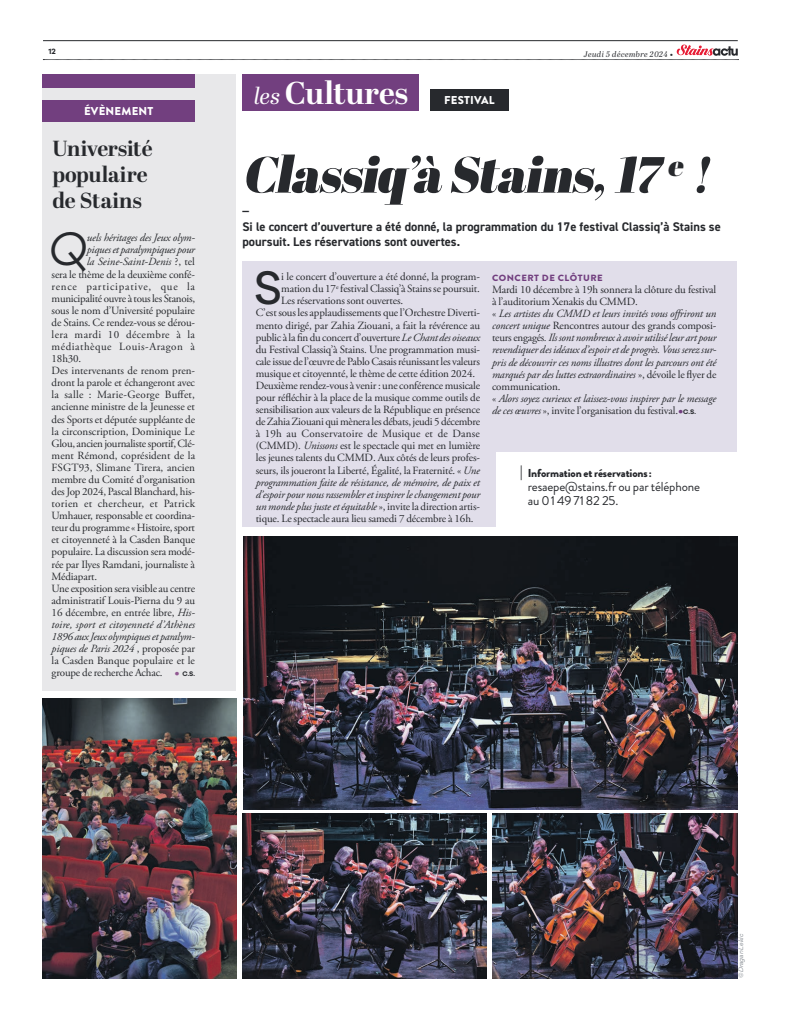
<style>
.page{position:relative;width:794px;height:1021px;background:#fff}
.page>*{position:absolute;margin:0;border:0;box-sizing:border-box;transform-origin:0 0}
.t1{font:italic 900 50.7px "Abril Display";color:#27292d}
.t2{font:500 42.8px "Galano Classic Alt";color:#27292d}
.t3{font:italic 42.8px "Galano Classic Alt";color:#27292d}
.t4{font:700 31.6px "Abril Display";letter-spacing:-.005em;color:#fff}
.t5{font:700 21.8px/26.1px "Abril Display";letter-spacing:-.005em;color:#27292d}
.t6{font:13px/14px "Brandon Grotesque";letter-spacing:-.01em;color:#27292d}
.t7{font:700 12.5px/20.7px "DIN2014";color:#27292d}
.t8{font:900 11.5px "Brandon Grotesque";letter-spacing:-.01em;color:#27292d}
.t9{font:900 11.4px "Brandon Grotesque";letter-spacing:.02em;color:#fff}
.t10{font:11px "Adobe Garamond Pro";letter-spacing:-.01em;color:#27292d}
.t11{font:italic 11px/12.1px "Adobe Garamond Pro";letter-spacing:-.015em;color:#27292d}
.t12{font:11px "Adobe Garamond Pro";letter-spacing:.025em;color:#27292d}
.t13{font:11px "Adobe Garamond Pro";letter-spacing:.015em;color:#27292d}
.t14{font:italic 11px "Adobe Garamond Pro";letter-spacing:.005em;color:#27292d}
.t15{font:11px "Adobe Garamond Pro";letter-spacing:.065em;color:#27292d}
.t16{font:11px "Adobe Garamond Pro";letter-spacing:.045em;color:#27292d}
.t17{font:11px "Adobe Garamond Pro";letter-spacing:.035em;color:#27292d}
.t18{font:900 9px "Brandon Grotesque";letter-spacing:.05em;color:#723f7f;scale:1.05 1}
.t19{font:italic 8px "Abril Display";letter-spacing:.05em;color:#27292d}
.t20{font:700 7px "Galano Classic Alt";color:#27292d}
.t21{font:italic 6px "Galano Classic Alt";letter-spacing:-.015em;color:#7f858c}
.s1{font-style:normal}
.s2{font-style:italic}
.s3{font-size:13px;color:#915892}
.s4{font-family:"Galano Classic Alt";font-weight:700;font-size:6px}
.s5{font-weight:400;font-style:italic;font-size:23px}
.s6{font-weight:900;font-style:normal}
.s7{font-style:normal;font-size:13px;color:#723f7f}
.s8{font-family:"Galano Classic Alt";font-weight:700;font-style:normal;font-size:6px}
.s9{font-size:14px}
</style>
<div class="page">
<div style="left:242px;top:261px;width:495px;height:265px;background:#e1deea"></div>
<div style="left:43px;top:74px;width:193px;height:616px;background:#e8e8ea"></div>
<div style="left:496px;top:452px;width:242px;height:74px;background:#fff"></div>
<img style="left:243px;top:536px;width:495px;height:273px">
<div style="left:430px;top:89px;width:79px;height:21px;background:#27292d"></div>
<div style="left:242px;top:74px;width:176px;height:36px;background:#723f7f"></div>
<div style="left:43px;top:100px;width:152px;height:21px;background:#723f7f"></div>
<div style="left:43px;top:74px;width:152px;height:13px;background:#723f7f"></div>
<img style="left:43px;top:698px;width:193px;height:280px">
<img style="left:493px;top:814px;width:244px;height:164px">
<img style="left:242px;top:813px;width:245px;height:165px">
<hr style="left:43px;top:40px;width:695px;height:1px;background:#27292d">
<svg style="left:43px;top:45px;width:695px;height:15px"></svg>
<p class="t20" style="left:48px;top:46px;width:9px">12</p>
<p class="t9" style="left:84px;top:102px;width:71px">ÉVÈNEMENT</p>
<h3 class="t5" style="left:52px;top:136px;width:102px">Université populaire de Stains</h3>
<h2 class="t3" style="left:48px;top:222px;width:41px">Q</h2>
<p class="t11" style="left:87px;top:232px;width:110px">uels héritages des Jeux olym-</p>
<p class="t11" style="left:87px;top:244px;width:110px">piques et paralympiques pour</p>
<p class="t11" style="left:87px;top:256px;width:110px">la Seine-Saint-Denis <span class="s1">?, tel</span></p>
<p class="t10" style="left:52px;top:267px;width:145px">sera le thème de la deuxième confé-</p>
<p class="t15" style="left:52px;top:279px;width:145px">rence participative, que la</p>
<p class="t10" style="left:52px;top:291px;width:145px">municipalité ouvre à tous les Stanois,</p>
<p class="t10" style="left:52px;top:304px;width:145px">sous le nom d’Université populaire</p>
<p class="t10" style="left:52px;top:316px;width:145px">de Stains. Ce rendez-vous se dérou-</p>
<p class="t17" style="left:52px;top:328px;width:145px">lera mardi 10 décembre à la</p>
<p class="t16" style="left:52px;top:340px;width:145px">médiathèque Louis-Aragon à</p>
<p class="t10" style="left:52px;top:352px;width:31px">18h30.</p>
<p class="t10" style="left:52px;top:364px;width:145px">Des intervenants de renom pren-</p>
<p class="t10" style="left:52px;top:376px;width:145px">dront la parole et échangeront avec</p>
<p class="t12" style="left:52px;top:388px;width:145px">la salle : Marie-George Buffet,</p>
<p class="t10" style="left:52px;top:400px;width:145px">ancienne ministre de la Jeunesse et</p>
<p class="t10" style="left:52px;top:412px;width:145px">des Sports et députée suppléante de</p>
<p class="t10" style="left:52px;top:424px;width:145px">la circonscription, Dominique Le</p>
<p class="t10" style="left:52px;top:436px;width:145px">Glou, ancien journaliste sportif, Clé-</p>
<p class="t10" style="left:52px;top:448px;width:145px">ment Rémond, coprésident de la</p>
<p class="t10" style="left:52px;top:461px;width:145px">FSGT93, Slimane Tirera, ancien</p>
<p class="t10" style="left:52px;top:473px;width:145px">membre du Comité d’organisation</p>
<p class="t10" style="left:52px;top:485px;width:145px">des Jop 2024, Pascal Blanchard, his-</p>
<p class="t12" style="left:52px;top:497px;width:145px">torien et chercheur, et Patrick</p>
<p class="t10" style="left:52px;top:509px;width:145px">Umhauer, responsable et coordina-</p>
<p class="t10" style="left:52px;top:521px;width:145px">teur du programme « Histoire, sport</p>
<p class="t10" style="left:52px;top:533px;width:145px">et citoyenneté à la Casden Banque</p>
<p class="t10" style="left:52px;top:545px;width:145px">populaire. La discussion sera modé-</p>
<p class="t10" style="left:52px;top:557px;width:145px">rée par Ilyes Ramdani, journaliste à</p>
<p class="t10" style="left:52px;top:569px;width:47px">Médiapart.</p>
<p class="t10" style="left:52px;top:581px;width:145px">Une exposition sera visible au centre</p>
<p class="t10" style="left:52px;top:593px;width:145px">administratif Louis-Pierna du 9 au</p>
<p class="t10" style="left:52px;top:605px;width:145px">16 décembre, en entrée libre, <span class="s2">His-</span></p>
<p class="t14" style="left:52px;top:618px;width:145px">toire, sport et citoyenneté d’Athènes</p>
<p class="t11" style="left:52px;top:631px;width:145px">1896 aux Jeux olympiques et paralym-</p>
<p class="t11" style="left:52px;top:643px;width:145px">piques de Paris 2024 <span class="s1">, proposée par</span></p>
<p class="t10" style="left:52px;top:654px;width:145px">la Casden Banque populaire et le</p>
<p class="t10" style="left:52px;top:666px;width:145px">groupe de recherche Achac. <span class="s3">•</span> <span class="s4">C.S.</span></p>
<h3 class="t4" style="left:254px;top:71px;width:156px"><span class="s5">les</span> Cultures</h3>
<p class="t9" style="left:444px;top:92px;width:52px">FESTIVAL</p>
<p class="t19" style="left:583px;top:49px;width:91px">Jeudi 5 décembre 2024 <span class="s6">•</span></p>
<h1 class="t1" style="left:242px;top:139px;width:482px">Classiq’à Stains,17 <sup>e</sup> !</h1>
<p class="t7" style="left:242px;top:195px;width:480px">_<br>Si le concert d’ouverture a été donné, la programmation du 17e festival Classiq’à Stains se</p>
<p class="t7" style="left:242px;top:231px;width:219px">poursuit. Les réservations sont ouvertes.</p>
<h2 class="t2" style="left:254px;top:260px;width:30px">S</h2>
<p class="t10" style="left:281px;top:270px;width:200px">i le concert d’ouverture a été donné, la program-</p>
<p class="t18" style="left:492px;top:271px;width:107px">CONCERT DE CLÔTURE</p>
<p class="t11" style="left:492px;top:284px;width:226px"><span class="s1">Mardi 10 décembre à 19h sonnera la clôture du festival à l’auditorium Xenakis du CMMD.<br>«</span> Les artistes du CMMD et leurs invités vous offriront un concert unique <span class="s1">Rencontres autour des grands composi&shy;teurs engagés</span>. Ils sont nombreux à avoir utilisé leur art pour revendiquer des idéaux d’espoir et de progrès. Vous serez sur&shy;pris de découvrir ces noms illustres dont les parcours ont été marqués par des luttes extraordinaires <span class="s1">», dévoile le flyer de communication.<br>«</span> Alors soyez curieux et laissez-vous inspirer par le message de ces œuvres <span class="s1">», invite l’organisation du festival.</span><span class="s7">•</span><span class="s8">C.S.</span></p>
<p class="t10" style="left:281px;top:282px;width:200px">mation du 17<sup>e</sup> festival Classiq’à Stains se poursuit.</p>
<p class="t10" style="left:281px;top:294px;width:123px">Les réservations sont ouvertes.</p>
<p class="t10" style="left:256px;top:306px;width:226px">C’est sous les applaudissements que l’Orchestre Diverti-</p>
<p class="t10" style="left:256px;top:318px;width:226px">mento dirigé, par Zahia Ziouani, a fait la révérence au</p>
<p class="t10" style="left:256px;top:330px;width:226px">public à la fin du concert d’ouverture <span class="s2">Le Chant des oiseaux</span></p>
<p class="t10" style="left:256px;top:342px;width:226px">du Festival Classiq’à Stains. Une programmation musi-</p>
<p class="t10" style="left:256px;top:355px;width:226px">cale issue de l’œuvre de Pablo Casais réunissant les valeurs</p>
<p class="t10" style="left:256px;top:367px;width:221px">musique et citoyennté, le thème de cette édition 2024.</p>
<p class="t10" style="left:256px;top:379px;width:226px">Deuxième rendez-vous à venir : une conférence musicale</p>
<p class="t10" style="left:256px;top:391px;width:226px">pour réfléchir à la place de la musique comme outils de</p>
<p class="t10" style="left:256px;top:403px;width:226px">sensibilisation aux valeurs de la République en présence</p>
<p class="t10" style="left:256px;top:415px;width:226px">de Zahia Ziouani qui mènera les débats, jeudi 5 décembre</p>
<p class="t13" style="left:256px;top:427px;width:226px">à 19h au Conservatoire de Musique et de Danse</p>
<p class="t10" style="left:256px;top:439px;width:226px">(CMMD). <span class="s2">Unissons</span> est le spectacle qui met en lumière</p>
<p class="t10" style="left:256px;top:451px;width:226px">les jeunes talents du CMMD. Aux côtés de leurs profes-</p>
<p class="t10" style="left:256px;top:463px;width:226px">seurs, ils joueront la Liberté, Égalité, la Fraternité. « <span class="s2">Une</span></p>
<p class="t11" style="left:256px;top:476px;width:226px">programmation faite de résistance, de mémoire, de paix et</p>
<p class="t11" style="left:256px;top:488px;width:226px">d’espoir pour nous rassembler et inspirer le changement pour</p>
<p class="t11" style="left:256px;top:500px;width:226px">un monde plus juste et équitable <span class="s1">», invite la direction artis-</span></p>
<p class="t10" style="left:256px;top:512px;width:219px">tique. Le spectacle aura lieu samedi 7 décembre à 16h.</p>
<p class="t8" style="left:520px;top:464px;width:133px"><span class="s9">|</span> Information et réservations:</p>
<p class="t6" style="left:528px;top:479px;width:174px">resaepe@stains.fr ou par téléphone au 01 49 71 82 25.</p>
<p class="t21" style="left:737px;top:978px;width:46px;rotate:-90deg">© Dragan Lekic</p>
</div>
